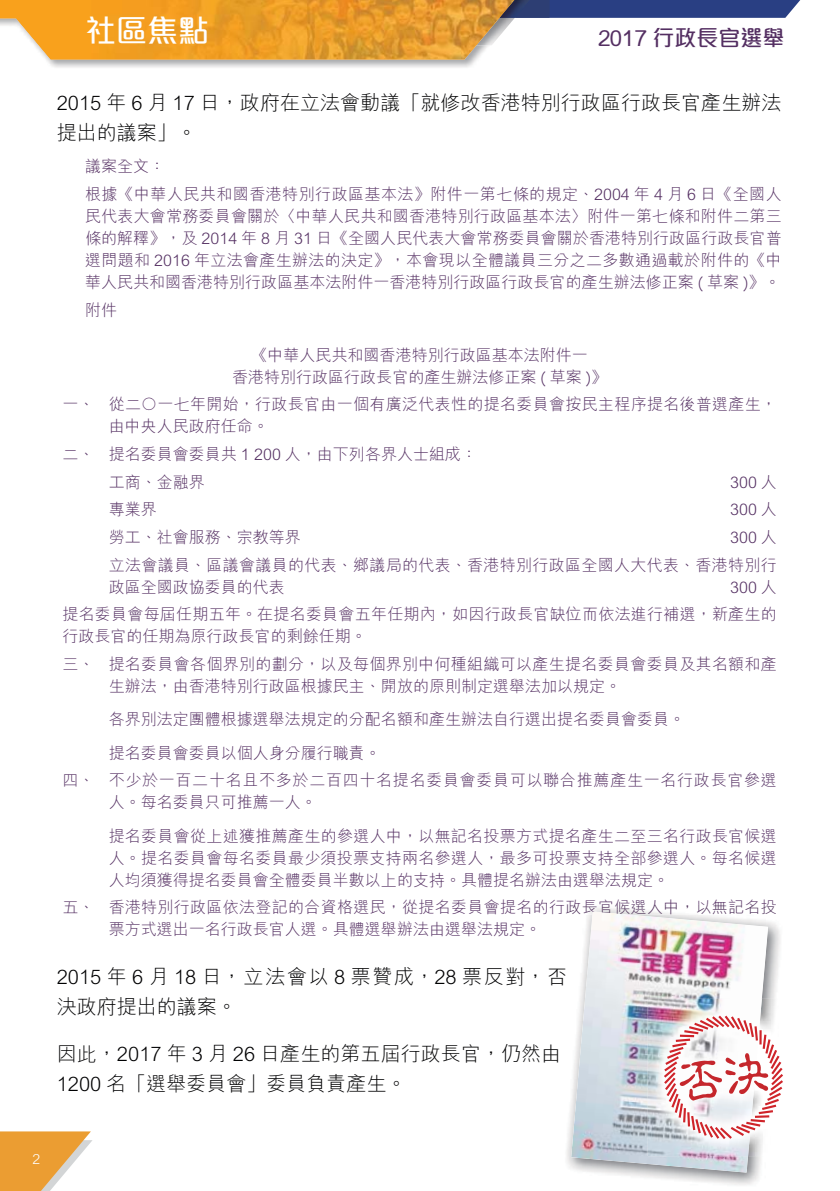
<style>
.page{position:relative;width:840px;height:1191px;background:#fff}
.page>*{position:absolute;margin:0;border:0;box-sizing:border-box;transform-origin:0 0}
.t1{font:31px "M Elle HK Medium E Ten B5 H";color:#fff}
.t2{font:22px "M Elle HK Medium E Ten B5 H";color:#542f62}
.t3{font:20px/30px "M Hei HK Light E Ten B5 H";color:#000102}
.t4{font:16px/22px "M Hei HK Light E Ten B5 H";color:#542f62;text-align:justify}
.t5{font:16px/22px "M Hei HK Light E Ten B5 H";letter-spacing:.02em;color:#542f62}
.t6{font:16px/22px "M Hei HK Light E Ten B5 H";letter-spacing:.045em;color:#542f62}
.t7{font:16px/27.6px "M Hei HK Light E Ten B5 H";letter-spacing:.03em;color:#542f62}
.t8{font:14px "M Hei HK Light E Ten B5 H";color:#fff}
.s1{color:#4a2b56}
.s2{color:#4a2a56}
.s3{color:#050100}
</style>
<div class="page">
<img style="left:566px;top:922px;width:214px;height:263px">
<img style="left:570px;top:911px;width:197px;height:261px">
<img style="left:761px;top:998px;width:19px;height:158px">
<img style="left:647px;top:998px;width:114px;height:158px">
<svg style="left:0;top:1131px;width:92px;height:60px"></svg>
<svg style="left:514px;top:0;width:287px;height:19px;background:#3b4f8b"></svg>
<img style="left:0;top:0;width:514px;height:60px">
<svg style="left:661px;top:1013px;width:122px;height:128px"></svg>
<h1 class="t1" style="left:85px;top:18px;width:125px">社區焦點</h1>
<h2 class="t2" style="left:597px;top:29px;width:188px">2017 行政長官選舉</h2>
<p class="t3" style="left:57px;top:90px;width:725px">2015 年 6 月 17 日，政府在立法會動議「就修改香港特別行政區行政長官產生辦法提出的議案」。</p>
<p class="t7" style="left:85px;top:155px;width:697px">議案全文：<br>根據《中華人民共和國香港特別行政區基本法》附件一第七條的規定、2004 年 4 月 6 日《全國人</p>
<p class="t4" style="left:85px;top:207px;width:697px">民代表大會常務委員會關於〈中華人民共和國香港特別行政區基本法〉附件一第七條和附件二第三條的解釋》，及 2014 年 8 月 31 日《全國人民代表大會常務委員會關於香港特別行政區行政長官普選問題和 2016 年立法會產生辦法的決定》，本會現以全體議員三分之二多數通過載於附件的《中華人民共和國香港特別行政區基本法附件一香港特別行政區行政長官的產生辦法修正案 ( 草案 )》。</p>
<p class="t4" style="left:85px;top:301px;width:33px">附件</p>
<p class="t4" style="left:232px;top:346px;width:376px;text-align:center">《中華人民共和國香港特別行政區基本法附件一<br>香港特別行政區行政長官的產生辦法修正案 ( 草案 )》</p>
<p class="t5" style="left:109px;top:395px;width:669px;text-indent:-46px">一、 從二○一七年開始，行政長官由一個有廣泛代表性的提名委員會按民主程序提名後普選產生，由中央人民政府任命。</p>
<p class="t4" style="left:109px;top:442px;width:370px;line-height:27.6px;text-indent:-46px">二、 提名委員會委員共 1 200 人，由下列各界人士組成：工商、金融界</p>
<p class="t4" style="left:729px;top:473px;width:48px">300 人</p>
<p class="t4" style="left:109px;top:500px;width:49px">專業界</p>
<p class="t4" style="left:729px;top:500px;width:48px">300 人</p>
<p class="t4" style="left:109px;top:528px;width:193px">勞工、社會服務、宗教等界</p>
<p class="t5" style="left:109px;top:525px;width:669px;line-height:27.6px;text-align:right">300 人<br>立法會議員、區議會議員的代表、鄉議局的代表、香港特別行政區全國人大代表、香港特別行</p>
<p class="t4" style="left:109px;top:578px;width:177px">政區全國政協委員的代表</p>
<p class="t4" style="left:62px;top:575px;width:715px;line-height:27.6px;text-align:right">300 人<br>提名委員會每屆任期五年。在提名委員會五年任期內，如因行政長官缺位而依法進行補選，新產生的</p>
<p class="t5" style="left:62px;top:624px;width:715px;line-height:27.6px">行政長官的任期為原行政長官的剩餘任期。<br>三、 提名委員會各個界別的劃分，以及每個界別中何種組織可以產生提名委員會委員及其名額和產</p>
<p class="t4" style="left:109px;top:671px;width:578px;line-height:33.4px;text-align:left">生辦法，由香港特別行政區根據民主、開放的原則制定選舉法加以規定。<br>各界別法定團體根據選舉法規定的分配名額和產生辦法自行選出提名委員會委員。提名委員會委員以個人身分履行職責。</p>
<p class="t6" style="left:109px;top:771px;width:669px;text-indent:-46px">四、 不少於一百二十名且不多於二百四十名提名委員會委員可以聯合推薦產生一名行政長官參選人。每名委員只可推薦一人。</p>
<p class="t4" style="left:109px;top:827px;width:669px">提名委員會從上述獲推薦產生的參選人中，以無記名投票方式提名產生二至三名行政長官候選人。提名委員會每名委員最少須投票支持兩名參選人，最多可投票支持全部參選人。每名候選人均須獲得提名委員會全體委員半數以上的支持。具體提名辦法由選舉法規定。</p>
<p class="t5" style="left:109px;top:898px;width:669px;text-indent:-46px">五、 香港特別行政區依法登記的合資格選民，從提名委員會提名的行<span class="s1">政長</span><span class="s2">官候選人中，</span><span class="s1">以無記名投</span>票方式選出一名行政長官人選。具體選舉辦法由選舉法規定。</p>
<p class="t3" style="left:57px;top:963px;width:511px">2015 年 6 月 18 日，立法會以 8 票贊成，28 票反對，<span class="s3">否</span>決政府提出的議案。</p>
<p class="t3" style="left:57px;top:1040px;width:506px">因此，2017 年 3 月 26 日產生的第五屆行政長官，仍然由<br>1200 名「選舉委員會」委員負責產生。</p>
<p class="t8" style="left:32px;top:1154px;width:9px">2</p>
</div>
